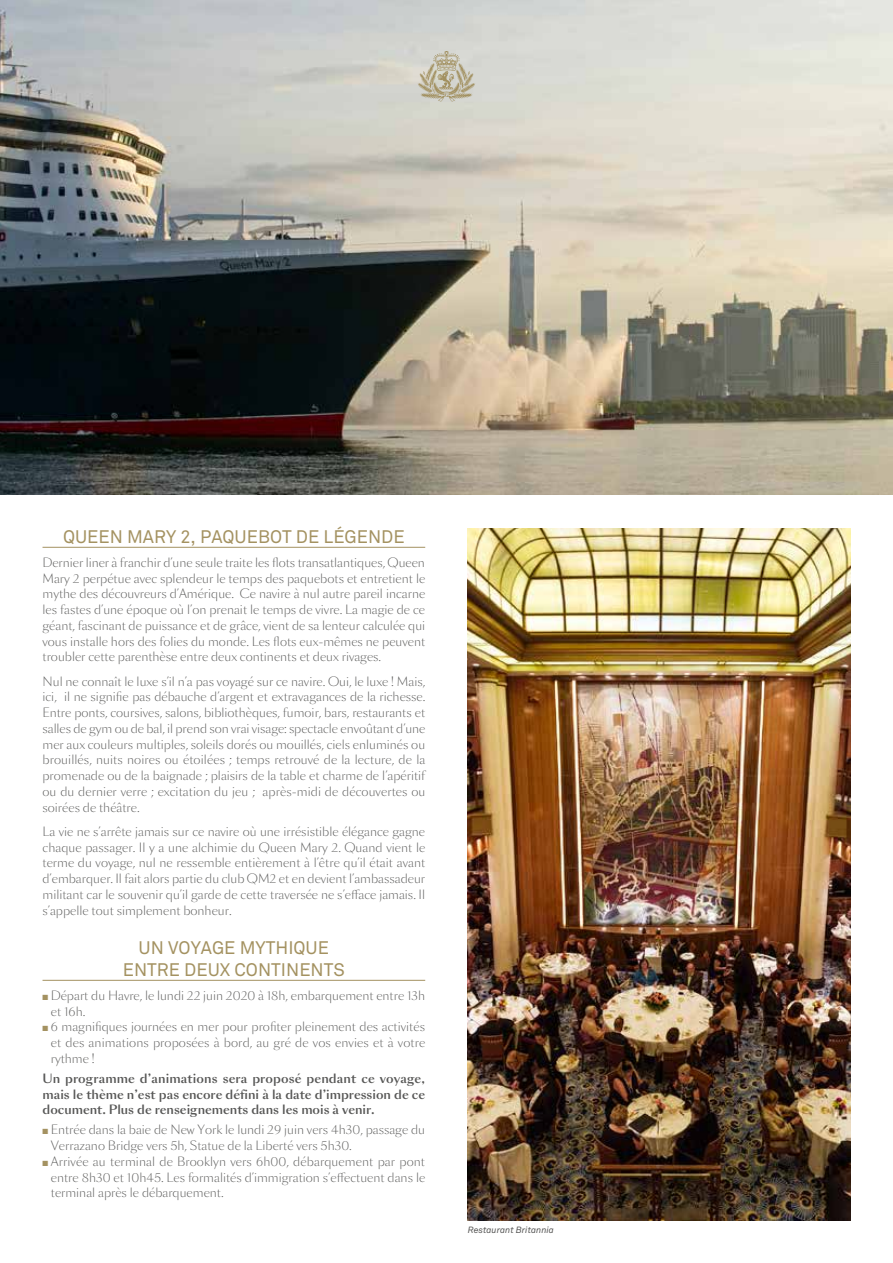
<style>
.page{position:relative;width:893px;height:1263px;background:#fff}
.page>*{position:absolute;margin:0;border:0;box-sizing:border-box;transform-origin:0 0}
.t1{font:18px/21.6px "Akkurat Std";color:#a49261;text-align:center}
.t2{font:300 12px/15.8px "Sang Bleu Sans";color:#575756;text-align:justify}
.t3{font:500 12px/15.8px "Sang Bleu Sans";color:#575756;text-align:justify}
.t4{font:italic 9px "Akkurat Std";color:#575756}
.s1{color:#a49261}
</style>
<div class="page">
<img style="left:0;top:0;width:893px;height:494px">
<hr style="left:43px;top:547px;width:382px;height:1px;background:#a49261">
<hr style="left:43px;top:980px;width:382px;height:1px;background:#a49261">
<img style="left:468px;top:529px;width:382px;height:691px">
<svg style="left:418px;top:51px;width:57px;height:51px;background:#c6c1af"></svg>
<hr style="left:892px;top:0;width:1px;height:285px;background:#ece7dd">
<h1 class="t1" style="left:63px;top:526px;width:343px">QUEEN MARY 2, PAQUEBOT DE LÉGENDE</h1>
<p class="t2" style="left:43px;top:555px;width:384px">Dernier liner à franchir d’une seule traite les flots transatlantiques, Queen Mary 2 perpétue avec splendeur le temps des paquebots et entretient le mythe des découvreurs d’Amérique. Ce navire à nul autre pareil incarne les fastes d’une époque où l’on prenait le temps de vivre. La magie de ce géant, fascinant de puissance et de grâce, vient de sa lenteur calculée qui vous installe hors des folies du monde. Les flots eux-mêmes ne peuvent troubler cette parenthèse entre deux continents et deux rivages.</p>
<p class="t2" style="left:43px;top:674px;width:384px">Nul ne connaît le luxe s’il n’a pas voyagé sur ce navire. Oui, le luxe ! Mais, ici, il ne signifie pas débauche d’argent et extravagances de la richesse.<br>Entre ponts, coursives, salons, bibliothèques, fumoir, bars, restaurants et salles de gym ou de bal, il prend son vrai visage: spectacle envoûtant d’une mer aux couleurs multiples, soleils dorés ou mouillés, ciels enluminés ou brouillés, nuits noires ou étoilées ; temps retrouvé de la lecture, de la promenade ou de la baignade ; plaisirs de la table et charme de l’apéritif ou du dernier verre ; excitation du jeu ; après-midi de découvertes ou soirées de théâtre.</p>
<p class="t2" style="left:43px;top:824px;width:384px">La vie ne s’arrête jamais sur ce navire où une irrésistible élégance gagne chaque passager. Il y a une alchimie du Queen Mary 2. Quand vient le terme du voyage, nul ne ressemble entièrement à l’être qu’il était avant d’embarquer. Il fait alors partie du club QM2 et en devient l’ambassadeur militant car le souvenir qu’il garde de cette traversée ne s’efface jamais. Il s’appelle tout simplement bonheur.</p>
<h1 class="t1" style="left:123px;top:937px;width:224px">UN VOYAGE MYTHIQUE<br>ENTRE DEUX CONTINENTS</h1>
<p class="t2" style="left:51px;top:988px;width:376px;text-indent:-8px"><span class="s1">■</span> Départ du Havre, le lundi 22 juin 2020 à 18h, embarquement entre 13h et 16h.</p>
<p class="t2" style="left:51px;top:1019px;width:376px;text-indent:-8px"><span class="s1">■</span> 6 magnifiques journées en mer pour profiter pleinement des activités et des animations proposées à bord, au gré de vos envies et à votre rythme !</p>
<p class="t3" style="left:43px;top:1071px;width:384px">Un programme d’animations sera proposé pendant ce voyage, mais le thème n’est pas encore défini à la date d’impression de ce document. Plus de renseignements dans les mois à venir.</p>
<p class="t2" style="left:51px;top:1122px;width:376px;text-indent:-8px"><span class="s1">■</span> Entrée dans la baie de New York le lundi 29 juin vers 4h30, passage du<br>Verrazano Bridge vers 5h, Statue de la Liberté vers 5h30.</p>
<p class="t2" style="left:51px;top:1154px;width:376px;text-indent:-8px"><span class="s1">■</span> Arrivée au terminal de Brooklyn vers 6h00, débarquement par pont entre 8h30 et 10h45. Les formalités d’immigration s’effectuent dans le terminal après le débarquement.</p>
<p class="t4" style="left:468px;top:1225px;width:88px">Restaurant Britannia</p>
</div>
